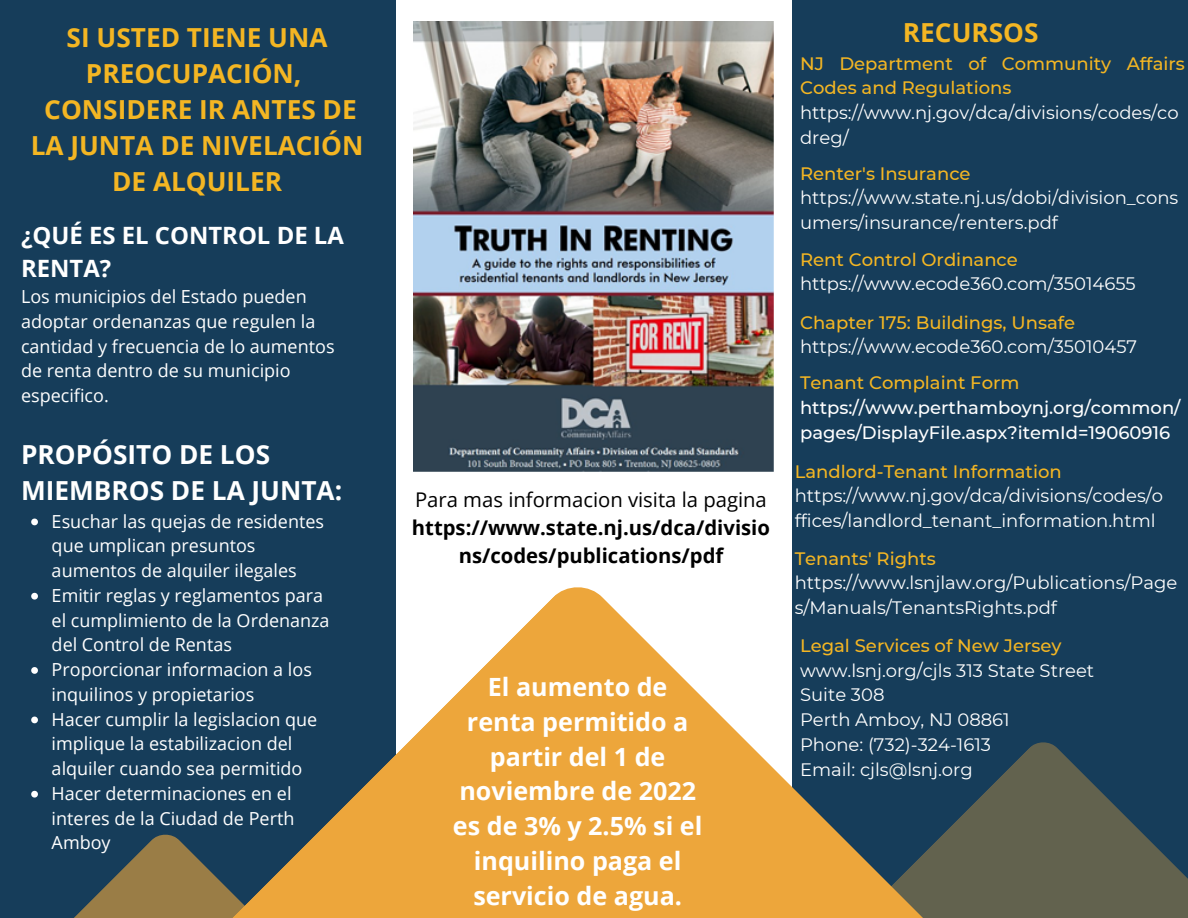
<style>
.page{position:relative;width:1188px;height:918px;background:#fff}
.page>*{position:absolute;margin:0;border:0;box-sizing:border-box;transform-origin:0 0}
.t1{font:700 26.25px/36px "Open Sans";color:#f4b623;text-align:center}
.t2{font:700 26.25px/36px "Open Sans";color:#fff}
.t3{font:700 25.5px/34.8px "Open Sans";color:#fff;text-align:center}
.t4{font:700 25.05px/34.8px "Open Sans";color:#fff;text-align:center}
.t5{font:700 23.85px/32.7px "Open Sans";color:#fff}
.t6{font:700 20.25px/27.9px "Open Sans";color:#000;text-align:center}
.t7{font:20.25px "Open Sans";color:#000}
.t8{font:18px/24.8px "Open Sans";color:#fff}
.t9{font:18px/24.8px "Montserrat";color:#fff}
.t10{font:500 18px/24.8px "Montserrat";color:#f4b623}
.t11{font:500 18px/24.8px "Montserrat";color:#fff}
</style>
<div class="page">
<div style="left:0;top:0;width:396px;height:918px;background:#163d5a"></div>
<div style="left:792px;top:0;width:396px;height:918px;background:#163d5a"></div>
<img style="left:414px;top:21px;width:360px;height:451px">
<svg style="left:31px;top:519px;width:7px;height:6px"></svg>
<svg style="left:31px;top:593px;width:7px;height:7px"></svg>
<svg style="left:31px;top:667px;width:7px;height:7px"></svg>
<svg style="left:31px;top:717px;width:7px;height:6px"></svg>
<svg style="left:31px;top:791px;width:7px;height:7px"></svg>
<svg style="left:324px;top:587px;width:497px;height:331px;fill:#eda63b"></svg>
<svg style="left:74px;top:826px;width:314px;height:92px"></svg>
<svg style="left:821px;top:742px;width:367px;height:176px;fill:#62624e"></svg>
<h1 class="t1" style="left:31px;top:19px;width:334px">SI USTED TIENE UNA<br>PREOCUPACIÓN,<br>CONSIDERE IR ANTES DE<br>LA JUNTA DE NIVELACIÓN<br>DE ALQUILER</h1>
<h3 class="t5" style="left:21px;top:219px;width:324px">¿QUÉ ES EL CONTROL DE LA<br>RENTA?</h3>
<p class="t8" style="left:21px;top:284px;width:315px">Los municipios del Estado pueden adoptar ordenanzas que regulen la cantidad y frecuencia de lo aumentos de renta dentro de su municipio especifico.</p>
<h1 class="t2" style="left:21px;top:436px;width:323px">PROPÓSITO DE LOS<br>MIEMBROS DE LA JUNTA:</h1>
<p class="t8" style="left:52px;top:508px;width:279px">Esuchar las quejas de residentes que umplican presuntos aumentos de alquiler ilegales<br>Emitir reglas y reglamentos para el cumplimiento de la Ordenanza del Control de Rentas<br>Proporcionar informacion a los inquilinos y propietarios<br>Hacer cumplir la legislacion que implique la estabilizacion del alquiler cuando sea permitido<br>Hacer determinaciones en el interes de la Ciudad de Perth<br>Amboy</p>
<p class="t7" style="left:415px;top:485px;width:353px">Para mas informacion visita la pagina</p>
<p class="t6" style="left:412px;top:513px;width:360px">https://www.state.nj.us/dca/divisio ns/codes/publications/pdf</p>
<h2 class="t3" style="left:456px;top:666px;width:277px">Tenga en cuenta que el aumento de alquiler permitido a partir de 11/1/22 es un 3% y si el inquilino paga el augua, es<br>2.5%</h2>
<h3 class="t4" style="left:453px;top:669px;width:251px">El aumento de renta permitido a partir del 1 de noviembre de 2022 es de 3% y 2.5% si el inquilino paga el servicio de agua.</h3>
<h1 class="t1" style="left:903px;top:13px;width:137px">RECURSOS</h1>
<p class="t10" style="left:800px;top:51px;width:386px">NJ Department of Community Affairs<br>Codes and Regulations</p>
<p class="t9" style="left:800px;top:100px;width:380px">https://www.nj.gov/dca/divisions/codes/co dreg/</p>
<p class="t10" style="left:800px;top:161px;width:172px">Renter's Insurance</p>
<p class="t9" style="left:800px;top:185px;width:380px">https://www.state.nj.us/dobi/division_cons umers/insurance/renters.pdf</p>
<p class="t10" style="left:800px;top:247px;width:219px">Rent Control Ordinance</p>
<p class="t9" style="left:800px;top:271px;width:337px">https://www.ecode360.com/35014655</p>
<p class="t10" style="left:800px;top:310px;width:277px">Chapter 175: Buildings, Unsafe</p>
<p class="t9" style="left:800px;top:334px;width:339px">https://www.ecode360.com/35010457</p>
<p class="t10" style="left:800px;top:370px;width:221px">Tenant Complaint Form</p>
<p class="t11" style="left:800px;top:395px;width:382px">https://www.perthamboynj.org/common/ pages/DisplayFile.aspx?itemId=19060916</p>
<p class="t10" style="left:795px;top:459px;width:269px">Landlord-Tenant Information</p>
<p class="t9" style="left:795px;top:484px;width:370px">https://www.nj.gov/dca/divisions/codes/o ffices/landlord_tenant_information.html</p>
<p class="t10" style="left:795px;top:546px;width:143px">Tenants' Rights</p>
<p class="t9" style="left:795px;top:571px;width:384px">https://www.lsnjlaw.org/Publications/Page s/Manuals/TenantsRights.pdf</p>
<p class="t10" style="left:800px;top:633px;width:263px">Legal Services of New Jersey</p>
<p class="t9" style="left:800px;top:658px;width:296px">www.lsnj.org/cjls 313 State Street<br>Suite 308<br>Perth Amboy, NJ 08861<br>Phone: (732)-324-1613<br>Email: cjls@lsnj.org</p>
</div>
